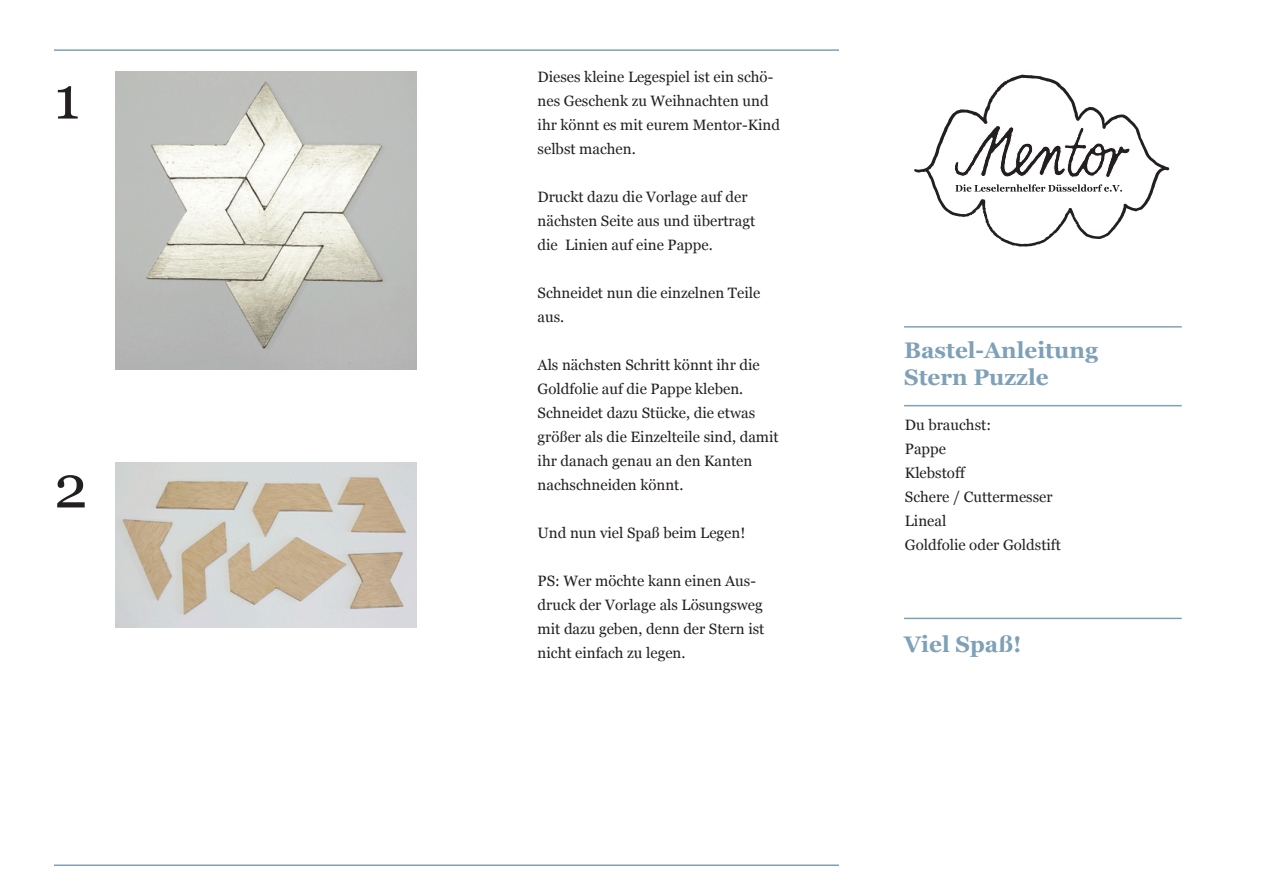
<style>
.page{position:relative;width:1263px;height:893px;background:#fff}
.page>*{position:absolute;margin:0;border:0;box-sizing:border-box;transform-origin:0 0}
.t1{font:60px "Georgia";color:#231f20}
.t2{font:700 22.5px/27px "Georgia";color:#7ea1b7}
.t3{font:15px/24px "Georgia";color:#231f20}
</style>
<div class="page">
<hr style="left:54px;top:864px;width:785px;height:2px;background:#7ea1b7">
<svg style="left:914px;top:75px;width:255px;height:172px"></svg>
<hr style="left:54px;top:49px;width:785px;height:2px;background:#7ea1b7">
<hr style="left:904px;top:326px;width:278px;height:2px;background:#7ea1b7">
<hr style="left:904px;top:618px;width:278px;height:1px;background:#7ea1b7">
<img style="left:115px;top:71px;width:302px;height:299px">
<img style="left:115px;top:462px;width:302px;height:166px">
<hr style="left:904px;top:405px;width:278px;height:1px;background:#7ea1b7">
<h1 class="t1" style="left:54px;top:54px;width:27px">1</h1>
<h1 class="t1" style="left:54px;top:443px;width:35px">2</h1>
<p class="t3" style="left:538px;top:65px;width:244px">Dieses kleine Legespiel ist ein schö&shy;nes Geschenk zu Weihnachten und ihr könnt es mit eurem Mentor-Kind selbst machen.</p>
<p class="t3" style="left:538px;top:185px;width:219px">Druckt dazu die Vorlage auf der nächsten Seite aus und übertragt die Linien auf eine Pappe.</p>
<p class="t3" style="left:538px;top:281px;width:224px">Schneidet nun die einzelnen Teile aus.</p>
<p class="t3" style="left:538px;top:353px;width:243px">Als nächsten Schritt könnt ihr die<br>Goldfolie auf die Pappe kleben.<br>Schneidet dazu Stücke, die etwas größer als die Einzelteile sind, damit ihr danach genau an den Kanten nachschneiden könnt.</p>
<p class="t3" style="left:538px;top:521px;width:209px">Und nun viel Spaß beim Legen!</p>
<p class="t3" style="left:538px;top:569px;width:228px">PS: Wer möchte kann einen Aus&shy;druck der Vorlage als Lösungsweg mit dazu geben, denn der Stern ist nicht einfach zu legen.</p>
<h2 class="t2" style="left:904px;top:336px;width:195px">Bastel-Anleitung<br>Stern Puzzle</h2>
<p class="t3" style="left:905px;top:412px;width:158px">Du brauchst:<br>Pappe<br>Klebstoff<br>Schere / Cuttermesser<br>Lineal<br>Goldfolie oder Goldstift</p>
<h2 class="t2" style="left:904px;top:630px;width:119px">Viel Spaß!</h2>
</div>
